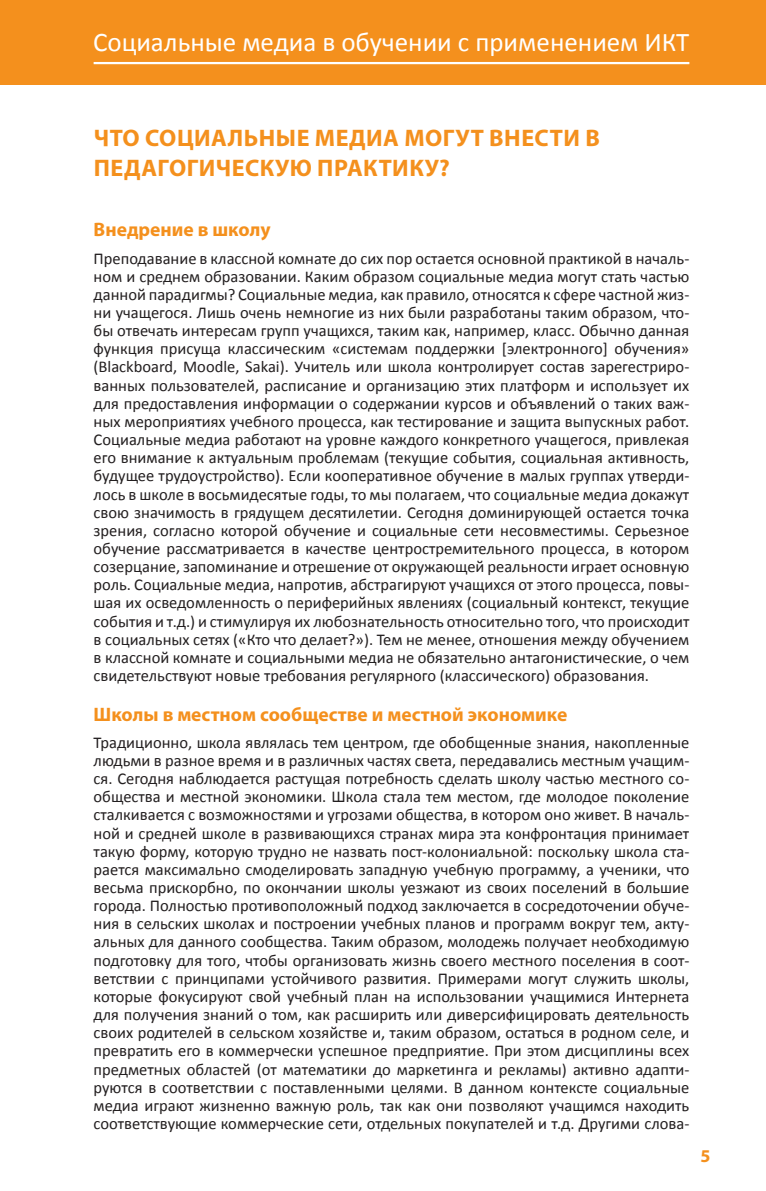
<style>
.page{position:relative;width:766px;height:1191px;background:#fff}
.page>*{position:absolute;margin:0;border:0;box-sizing:border-box;transform-origin:0 0}
.t1{font:27px "Calibri";color:#fff}
.t2{font:700 24px "Myriad Pro";letter-spacing:.055em;color:#f4901d}
.t3{font:700 19.5px "Myriad Pro";color:#f4901d}
.t4{font:16.5px/18.1px "Calibri";color:#231f20;text-align:justify}
</style>
<div class="page">
<div style="left:0;top:0;width:765px;height:85px;background:#f4901d"></div>
<hr style="left:94px;top:62px;width:595px;height:2px;background:#fff">
<h1 class="t1" style="left:93px;top:25px;width:597px">Социальные медиа в обучении с применением ИКТ</h1>
<h2 class="t2" style="left:94px;top:122px;width:258px">Что социальные медиа</h2>
<h2 class="t2" style="left:404px;top:122px;width:115px">могут внес</h2>
<h2 class="t2" style="left:549px;top:122px;width:52px">ти в</h2>
<h2 class="t2" style="left:94px;top:152px;width:33px">педа</h2>
<h2 class="t2" style="left:157px;top:152px;width:192px">гогическую прак</h2>
<h2 class="t2" style="left:378px;top:152px;width:73px">тику?</h2>
<p class="t3" style="left:94px;top:217px;width:178px">Внедрение в школу</p>
<p class="t4" style="left:94px;top:248px;width:597px">Преподавание в классной комнате до сих пор остается основной практикой в началь&shy;ном и среднем образовании. Каким образом социальные медиа могут стать частью данной парадигмы? Социальные медиа, как правило, относятся к сфере частной жиз&shy;ни учащегося. Лишь очень немногие из них были разработаны таким образом, что&shy;бы отвечать интересам групп учащихся, таким как, например, класс. Обычно данная функция присуща классическим «системам поддержки [электронного] обучения» (Blackboard, Moodle, Sakai). Учитель или школа контролирует состав зарегестриро&shy;ванных пользователей, расписание и организацию этих платформ и использует их для предоставления информации о содержании курсов и объявлений о таких важ&shy;ных мероприятиях учебного процесса, как тестирование и защита выпускных работ.<br>Социальные медиа работают на уровне каждого конкретного учащегося, привлекая его внимание к актуальным проблемам (текущие события, социальная активность, будущее трудоустройство). Если кооперативное обучение в малых группах утверди&shy;лось в школе в восьмидесятые годы, то мы полагаем, что социальные медиа докажут свою значимость в грядущем десятилетии. Сегодня доминирующей остается точка зрения, согласно которой обучение и социальные сети несовместимы. Серьезное обучение рассматривается в качестве центростремительного процесса, в котором созерцание, запоминание и отрешение от окружающей реальности играет основную роль. Социальные медиа, напротив, абстрагируют учащихся от этого процесса, повы&shy;шая их осведомленность о периферийных явлениях (социальный контекст, текущие события и т.д.) и стимулируя их любознательность относительно того, что происходит в социальных сетях («Кто что делает?»). Тем не менее, отношения между обучением в классной комнате и социальными медиа не обязательно антагонистические, о чем свидетельствуют новые требования регулярного (классического) образования.</p>
<p class="t3" style="left:94px;top:701px;width:475px">Школы в местном сообществе и местной экономике</p>
<p class="t4" style="left:94px;top:732px;width:597px">Традиционно, школа являлась тем центром, где обобщенные знания, накопленные людьми в разное время и в различных частях света, передавались местным учащим&shy;ся. Сегодня наблюдается растущая потребность сделать школу частью местного со&shy;общества и местной экономики. Школа стала тем местом, где молодое поколение сталкивается с возможностями и угрозами общества, в котором оно живет. В началь&shy;ной и средней школе в развивающихся странах мира эта конфронтация принимает такую форму, которую трудно не назвать пост-колониальной: поскольку школа ста&shy;рается максимально смоделировать западную учебную программу, а ученики, что весьма прискорбно, по окончании школы уезжают из своих поселений в большие города. Полностью противоположный подход заключается в сосредоточении обуче&shy;ния в сельских школах и построении учебных планов и программ вокруг тем, акту&shy;альных для данного сообщества. Таким образом, молодежь получает необходимую подготовку для того, чтобы организовать жизнь своего местного поселения в соот&shy;ветствии с принципами устойчивого развития. Примерами могут служить школы, которые фокусируют свой учебный план на использовании учащимися Интернета для получения знаний о том, как расширить или диверсифицировать деятельность своих родителей в сельском хозяйстве и, таким образом, остаться в родном селе, и превратить его в коммерчески успешное предприятие. При этом дисциплины всех предметных областей (от математики до маркетинга и рекламы) активно адапти&shy;руются в соответствии с поставленными целями. В данном контексте социальные медиа играют жизненно важную роль, так как они позволяют учащимся находить соответствующие коммерческие сети, отдельных покупателей и т.д. Другими слова-</p>
</div>
